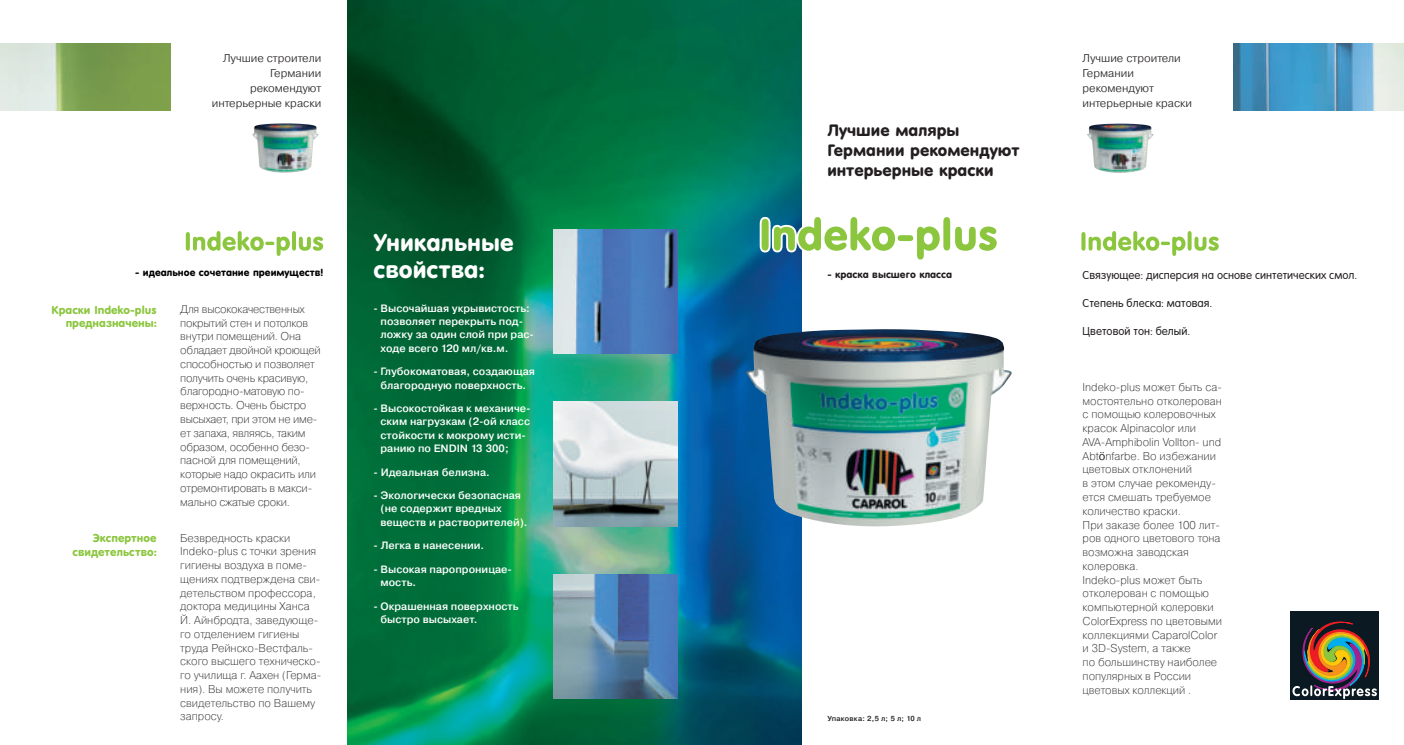
<style>
.page{position:relative;width:1404px;height:745px;background:#fff}
.page>*{position:absolute;margin:0;border:0;box-sizing:border-box;transform-origin:0 0}
.t1{font:23.75px/26.2px "Sans Rounded";color:#fff}
.t2{font:16.25px/20px "Sans Rounded";color:#231f20}
.t3{font:11.25px/13.8px "Pragmatica Extra Light C";color:#231f20}
.t4{font:11.25px/15px "Pragmatica Light C";color:#231f20}
.t5{font:300 11.25px "Sans Rounded";color:#231f20}
.t6{font:11.25px/13.8px "Sans Rounded";color:#8bc63e;text-align:right}
.t7{font:10.62px/13.1px "Pragmatica Medium C";color:#fff}
.t8{font:10px "Sans Rounded";color:#000}
.t9{font:10px "Sans Rounded";color:#231f20}
.t10{font:7.25px "Pragmatica Medium C";letter-spacing:.03em;color:#231f20}
.s1{font-family:"Pragmatica E"}
</style>
<div class="page">
<img style="left:347px;top:0;width:454px;height:744px">
<img style="left:746px;top:329px;width:265px;height:198px">
<img style="left:1087px;top:123px;width:66px;height:50px">
<img style="left:252px;top:123px;width:66px;height:50px">
<img style="left:1233px;top:43px;width:170px;height:68px">
<img style="left:0;top:43px;width:170px;height:68px">
<img style="left:553px;top:229px;width:124px;height:124px">
<img style="left:553px;top:401px;width:124px;height:124px">
<img style="left:553px;top:574px;width:124px;height:124px">
<div style="left:1290px;top:611px;width:88px;height:88px;background:#0b1a22"></div>
<svg style="left:1292px;top:621px;width:84px;height:77px"></svg>
<svg style="left:759px;top:215px;width:238px;height:46px"></svg>
<svg style="left:1081px;top:231px;width:138px;height:25px"></svg>
<svg style="left:185px;top:231px;width:139px;height:25px"></svg>
<p class="t4" style="left:212px;top:52px;width:111px;text-align:right">Лучшие строители<br>Германии рекомендуют интерьерные краски</p>
<h2 class="t2" style="left:827px;top:120px;width:194px">Лучшие маляры<br>Германии рекомендуют интерьерные краски</h2>
<h1 class="t1" style="left:373px;top:230px;width:142px">Уникальные свойства:</h1>
<p class="t7" style="left:380px;top:303px;width:155px;text-indent:-7px">- Высочайшая укрывистость: позволяет перекрыть под&shy;ложку за один слой при рас&shy;ходе всего 120 мл/кв.м.</p>
<p class="t7" style="left:373px;top:366px;width:163px;text-align:center">- Глубокоматовая, создающая благородную поверхность.</p>
<p class="t7" style="left:380px;top:403px;width:151px;text-indent:-7px">- Высокостойкая к механиче&shy;ским нагрузкам (2-ой класс стойкости к мокрому исти&shy;ранию по ENDIN 13 300;</p>
<p class="t7" style="left:373px;top:466px;width:118px">- Идеальная белизна.</p>
<p class="t7" style="left:380px;top:489px;width:148px;text-indent:-7px">- Экологически безопасная (не содержит вредных веществ и растворителей).</p>
<p class="t7" style="left:373px;top:539px;width:112px">- Легка в нанесении.</p>
<p class="t7" style="left:380px;top:563px;width:133px;text-indent:-7px">- Высокая паропроницае&shy;мость.</p>
<p class="t7" style="left:380px;top:600px;width:139px;text-indent:-7px">- Окрашенная поверхность быстро высыхает.</p>
<p class="t8" style="left:135px;top:266px;width:190px">- идеальное сочетание преимуществ!</p>
<p class="t9" style="left:827px;top:268px;width:126px">- краска высшего класса</p>
<p class="t3" style="left:180px;top:303px;width:142px">Для высококачественных покрытий стен и потолков внутри помещений. Она обладает двойной кроющей способностью и позволяет получить очень красивую, благородно-матовую по&shy;верхность. Очень быстро высыхает, при этом не име&shy;ет запаха, являясь, таким образом, особенно безо&shy;пасной для помещений, которые надо окрасить или отремонтировать в макси&shy;мально сжатые сроки.</p>
<p class="t6" style="left:52px;top:302px;width:106px">Краски Indeko-plus предназначены:</p>
<p class="t3" style="left:180px;top:531px;width:142px">Безвредность краски<br>Indeko-plus с точки зрения гигиены воздуха в поме&shy;щениях подтверждена сви&shy;детельством профессора, доктора медицины Ханса<br>Й. Айнбродта, заведующе&shy;го отделением гигиены труда Рейнско-Вестфаль&shy;ского высшего техническо&shy;го училища г. Аахен (Герма&shy;ния). Вы можете получить свидетельство по Вашему запросу.</p>
<p class="t6" style="left:72px;top:531px;width:85px">Экспертное свидетельство:</p>
<p class="t10" style="left:827px;top:715px;width:95px">Упаковка: 2,5 л; 5 л; 10 л</p>
<p class="t4" style="left:1082px;top:52px;width:111px">Лучшие строители<br>Германии рекомендуют интерьерные краски</p>
<p class="t5" style="left:1082px;top:268px;width:276px">Связующее: дисперсия на основе синтетических смол.</p>
<p class="t5" style="left:1082px;top:296px;width:131px">Степень блеска: матовая.</p>
<p class="t5" style="left:1082px;top:324px;width:109px">Цветовой тон: белый.</p>
<p class="t3" style="left:1082px;top:381px;width:141px">Indeko-plus может быть са&shy;мостоятельно отколерован с помощью колеровочных красок Alpinacolor или<br>AVA-Amphibolin Vollton- und<br>Abt<span class="s1">ö</span>nfarbe. Во избежании цветовых отклонений<br>в этом случае рекоменду&shy;ется смешать требуемое количество краски.<br>При заказе более 100 лит&shy;ров одного цветового тона возможна заводская колеровка.<br>Indeko-plus может быть отколерован c помощью компьютерной колеровки<br>ColorExpress по цветовыми коллекциями CaparolColor и 3D-System, а также<br>по большинству наиболее популярных в России цветовых коллекций .</p>
</div>
